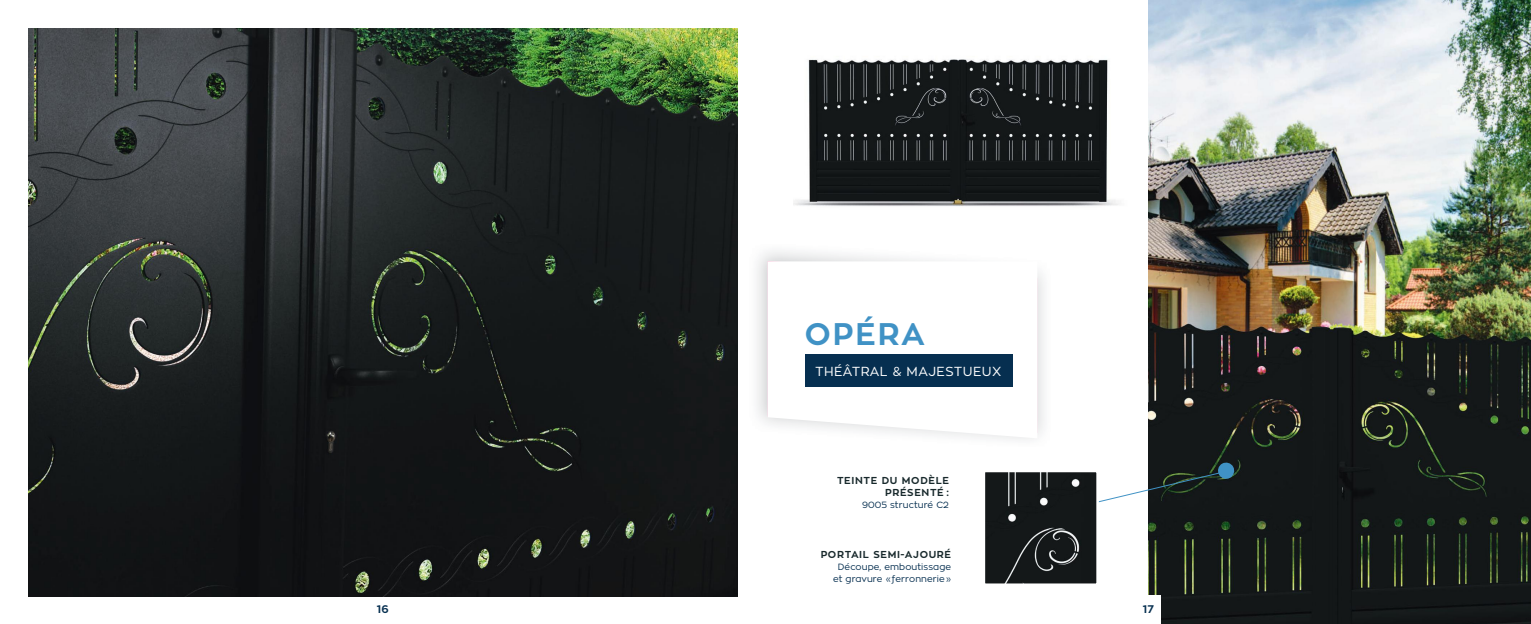
<style>
.page{position:relative;width:1531px;height:624px;background:#fff}
.page>*{position:absolute;margin:0;border:0;box-sizing:border-box;transform-origin:0 0}
.t1{font:700 31px "Zona Pro";letter-spacing:.065em;color:#4092c5}
.t2{font:13px "Zona Pro";letter-spacing:.035em;color:#fff}
.t3{font:700 11px "Zona Pro";color:#062f50}
.t4{font:700 10px/12px "Zona Pro";letter-spacing:.065em;color:#18292c;text-align:right}
.t5{font:9px/12px "Zona Pro";letter-spacing:.015em;color:#062f50;text-align:center}
</style>
<div class="page">
<img style="left:1148px;top:0;width:383px;height:624px">
<svg style="left:1099px;top:461px;width:136px;height:43px"></svg>
<img style="left:986px;top:473px;width:109px;height:109px">
<div style="left:982px;top:469px;width:117px;height:117px;border:3px solid #fff"></div>
<img style="left:794px;top:59px;width:325px;height:147px">
<svg style="left:768px;top:261px;width:262px;height:177px"></svg>
<div style="left:805px;top:355px;width:207px;height:32px;background:#062f50"></div>
<div style="left:1137px;top:595px;width:23px;height:29px;background:#fff"></div>
<img style="left:28px;top:28px;width:709px;height:568px">
<h1 class="t1" style="left:805px;top:314px;width:122px">OPÉRA</h1>
<h2 class="t2" style="left:815px;top:363px;width:188px">THÉÂTRAL &amp; MAJESTUEUX</h2>
<p class="t4" style="left:837px;top:474px;width:113px">TEINTE DU MODÈLE<br>PRÉSENTÉ :</p>
<p class="t5" style="left:862px;top:498px;width:88px">9005 structuré C2</p>
<p class="t4" style="left:821px;top:548px;width:132px">PORTAIL SEMI-AJOURÉ</p>
<p class="t5" style="left:833px;top:560px;width:120px">Découpe, emboutissage et gravure « ferronnerie »</p>
<p class="t3" style="left:377px;top:601px;width:13px">16</p>
<p class="t3" style="left:1143px;top:602px;width:13px">17</p>
</div>
